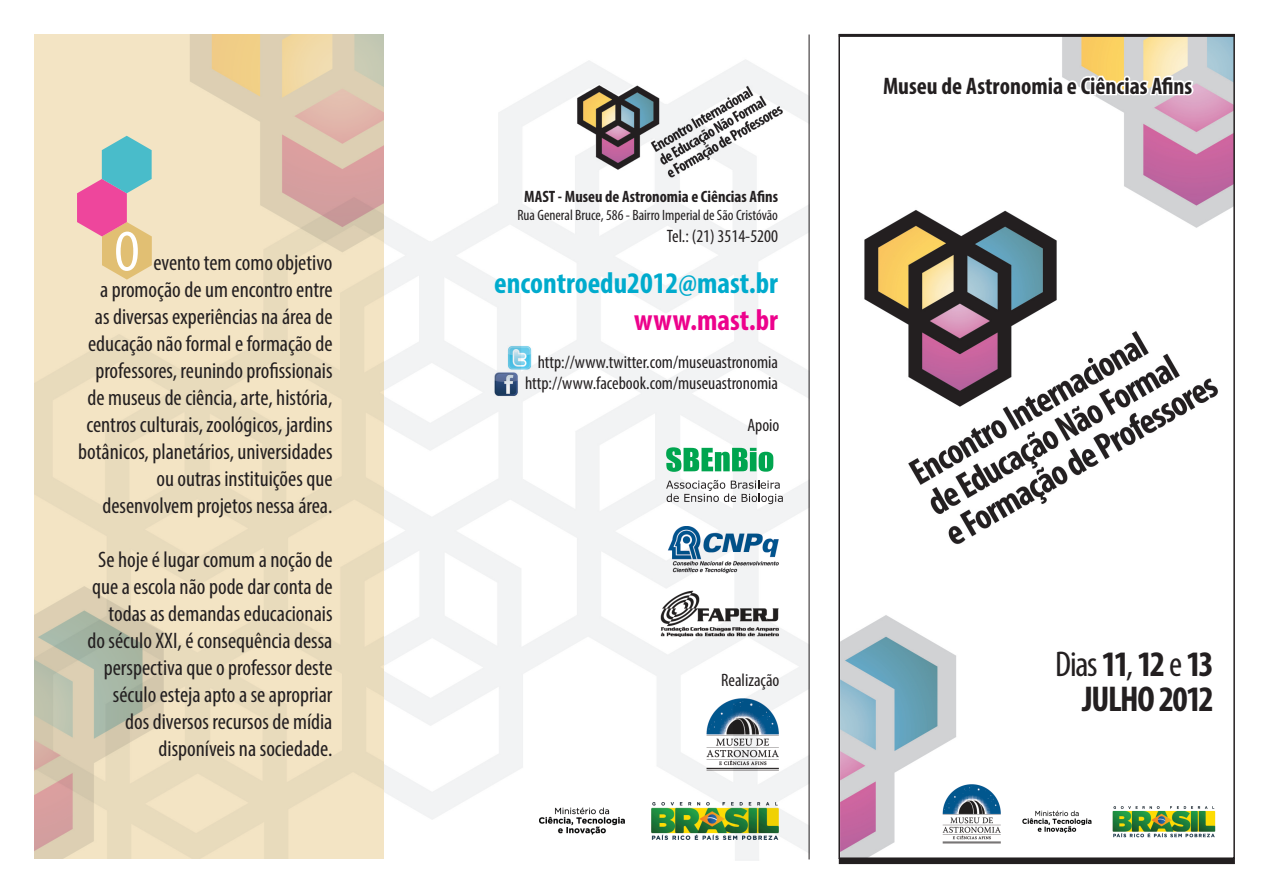
<style>
.page{position:relative;width:1263px;height:893px;background:#fff}
.page>*{position:absolute;margin:0;border:0;box-sizing:border-box;transform-origin:0 0}
.t1{font:condensed 57px "Myriad Pro";color:#fff}
.t2{font:condensed 36px "Myriad Pro";color:#231f20}
.t3{font:700 condensed 36px "Myriad Pro";letter-spacing:-.04em;color:#231f20}
.t4{font:700 condensed 30px "Myriad Pro";color:#00abcd}
.t5{font:700 condensed 30px "Myriad Pro";color:#ed028c}
.t6{font:700 condensed 24px "Myriad Pro";color:#231f20}
.t7{font:condensed 22.5px/27px "Myriad Pro";color:#231f20;text-align:right}
.t8{font:condensed 18px "Myriad Pro";color:#231f20}
.t9{font:700 condensed 16.5px "Myriad Pro";color:#231f20}
.t10{font:condensed 15px "Myriad Pro";color:#231f20}
.s1{font-weight:700}
</style>
<div class="page">
<img style="left:384px;top:50px;width:425px;height:811px">
<div style="left:34px;top:34px;width:350px;height:825px;background:#f3e4c4"></div>
<img style="left:864px;top:210px;width:354px;height:335px">
<img style="left:1043px;top:33px;width:192px;height:198px">
<img style="left:190px;top:34px;width:194px;height:222px">
<img style="left:540px;top:527px;width:238px;height:312px">
<img style="left:967px;top:784px;width:249px;height:60px">
<img style="left:573px;top:80px;width:211px;height:99px">
<svg style="left:666px;top:447px;width:107px;height:25px"></svg>
<svg style="left:666px;top:480px;width:117px;height:24px"></svg>
<img style="left:841px;top:615px;width:126px;height:241px">
<img style="left:34px;top:585px;width:142px;height:274px">
<hr style="left:809px;top:35px;width:1px;height:824px;background:#231f20">
<hr style="left:839px;top:34px;width:396px;height:3px;background:#231f20">
<div style="left:839px;top:858px;width:396px;height:6px;background:#231f20"></div>
<img style="left:481px;top:337px;width:60px;height:65px">
<svg style="left:880px;top:36px;width:315px;height:109px"></svg>
<svg style="left:77px;top:136px;width:75px;height:144px"></svg>
<p class="t1" style="left:114px;top:217px;width:27px">O</p>
<p class="t7" style="left:78px;top:249px;width:256px">evento tem como objetivo<br>a promoção de um encontro entre<br>as diversas experiências na área de educação não formal e formação de professores, reunindo profissionais de museus de ciência, arte, história, centros culturais, zoológicos, jardins botânicos, planetários, universidades ou outras instituições que desenvolvem projetos nessa área.</p>
<p class="t7" style="left:88px;top:546px;width:246px">Se hoje é lugar comum a noção de que a escola não pode dar conta de todas as demandas educacionais do século XXI, é consequência dessa perspectiva que o professor deste século esteja apto a se apropriar dos diversos recursos de mídia disponíveis na sociedade.</p>
<p class="t9" style="left:524px;top:186px;width:255px">MAST - Museu de Astronomia e Ciências Afins</p>
<p class="t10" style="left:517px;top:206px;width:262px">Rua General Bruce, 586 - Bairro Imperial de São Cristóvão</p>
<p class="t8" style="left:667px;top:225px;width:113px">Tel.: (21) 3514-5200</p>
<p class="t4" style="left:494px;top:264px;width:285px">encontroedu2012@mast.br</p>
<p class="t5" style="left:634px;top:301px;width:145px">www.mast.br</p>
<p class="t8" style="left:538px;top:351px;width:242px">http://www.twitter.com/museuastronomia</p>
<p class="t8" style="left:525px;top:373px;width:254px">http://www.facebook.com/museuastronomia</p>
<p class="t8" style="left:747px;top:414px;width:34px">Apoio</p>
<p class="t8" style="left:721px;top:669px;width:60px">Realização</p>
<p class="t6" style="left:883px;top:71px;width:311px">Museu de Astronomia e Ciências Afins</p>
<p class="t2" style="left:1055px;top:642px;width:160px">Dias <span class="s1">11</span>, <span class="s1">12</span> e <span class="s1">13</span></p>
<p class="t3" style="left:1082px;top:676px;width:133px">JULHO 2012</p>
</div>
